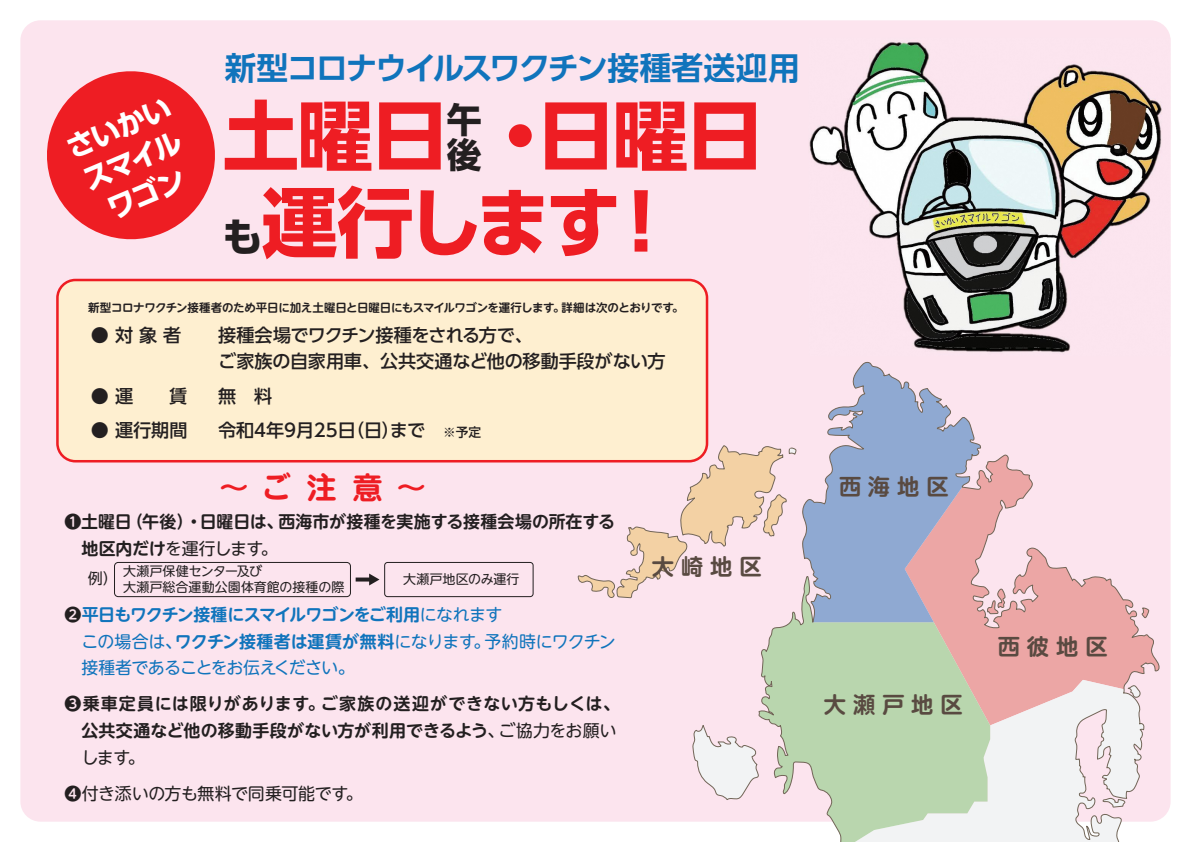
<style>
.page{position:relative;width:1191px;height:842px;background:#fff}
.page>*{position:absolute;margin:0;border:0;box-sizing:border-box;transform-origin:0 0}
.t1{font:700 76.4px "UD Shin Go Pro";letter-spacing:-.025em;color:#ee1d23}
.t2{font:700 31.7px "UD Shin Go Pro De";letter-spacing:-.065em;color:#1074bc}
.t3{font:700 30.4px "Jun 501 Pro";color:#ee1d23}
.t4{font:700 28.6px/35.8px "UD Shin Go Pro";color:#fff;text-align:center}
.t5{font:700 22.2px "UD Shin M Go Pro De";letter-spacing:.315em;color:#594a41}
.t6{font:500 18.1px/34.2px "UD Shin Go Pro";letter-spacing:-.005em;color:#231f20}
.t7{font:500 18.1px "UD Shin Go Pro";letter-spacing:-.04em;color:#231f20}
.t8{font:700 17px "UD Shin M Go Pro De";letter-spacing:.01em;color:#231f20}
.t9{font:17px "UD Shin M Go Pro";letter-spacing:-.02em;color:#231f20}
.t10{font:17px/26.8px "UD Shin M Go Pro";letter-spacing:-.04em;color:#1074bc}
.t11{font:700 17px "UD Shin M Go Pro De";letter-spacing:-.05em;color:#1074bc}
.t12{font:700 17px "UD Shin M Go Pro De";letter-spacing:.005em;color:#1074bc}
.t13{font:700 17px "UD Shin M Go Pro De";letter-spacing:.045em;color:#231f20}
.t14{font:700 17px "UD Shin M Go Pro De";letter-spacing:.035em;color:#231f20}
.t15{font:17px "UD Shin M Go Pro";color:#231f20}
.t16{font:15px "UD Shin M Go Pro";color:#231f20}
.t17{font:13px "UD Shin M Go Pro";letter-spacing:-.005em;color:#231f20}
.t18{font:13px "UD Shin M Go Pro";letter-spacing:-.03em;color:#231f20}
.t19{font:500 12.7px "UD Shin Go Pro";color:#231f20}
.t20{font:700 11.5px "UD Shin M Go Pro De";letter-spacing:-.03em;color:#231f20}
.s1{font-size:34.9px;color:#231f20}
.s2{font-size:40px;color:#231f20}
.s3{font-family:"UD Shin M Go Pro De";font-weight:700}
.s4{color:#231f20}
.s5{font-family:"UD Shin M Go Pro";font-weight:400}
</style>
<div class="page">
<div style="left:20px;top:20px;width:1150px;height:802px;background:#fce4ee;border-radius:20px"></div>
<div style="left:57px;top:280px;width:650px;height:181px;background:#feefd0;border-radius:18px"></div>
<div style="left:56px;top:279px;width:652px;height:183px;border:3px solid #ee1d23;border-radius:18px"></div>
<svg style="left:47px;top:71px;width:168px;height:169px"></svg>
<div style="left:990px;top:629px;width:81px;height:51px;background:#eca6a5"></div>
<svg style="left:990px;top:680px;width:81px;height:162px;fill:#f2f3f4"></svg>
<svg style="left:885px;top:629px;width:105px;height:213px;background:#c5d4b6"></svg>
<svg style="left:885px;top:373px;width:186px;height:256px"></svg>
<svg style="left:577px;top:361px;width:308px;height:481px"></svg>
<svg style="left:1071px;top:576px;width:89px;height:266px"></svg>
<svg style="left:987px;top:586px;width:19px;height:29px"></svg>
<img style="left:809px;top:38px;width:362px;height:319px">
<div style="left:114px;top:562px;width:237px;height:35px;border:1px solid #231f20;border-radius:4px"></div>
<div style="left:384px;top:562px;width:149px;height:35px;border:1px solid #231f20;border-radius:3px"></div>
<svg style="left:356px;top:577px;width:13px;height:4px"></svg>
<svg style="left:369px;top:573px;width:10px;height:12px"></svg>
<h3 class="t4" style="left:60px;top:132px;width:112px;rotate:-23deg">さいかいスマイルワゴン</h3>
<h2 class="t2" style="left:225px;top:42px;width:576px">新型コロナウイルスワクチン接種者送迎用</h2>
<h1 class="t1" style="left:223px;top:73px;width:261px">土曜日<sup>午</sup></h1>
<h1 class="t1" style="left:538px;top:73px;width:227px">日曜日</h1>
<h1 class="t1" style="left:447px;top:73px;width:113px">・<span class="s1">後</span></h1>
<h1 class="t1" style="left:223px;top:160px;width:401px"><span class="s2">も</span>運行します</h1>
<h1 class="t1" style="left:603px;top:160px;width:78px">!</h1>
<p class="t20" style="left:88px;top:298px;width:478px">新型コロナワクチン接種者のため平日に加え土曜日と日曜日にもスマイルワゴンを運行します。</p>
<p class="t20" style="left:561px;top:298px;width:124px">詳細は次のとおりです。</p>
<p class="t6" style="left:91px;top:317px;width:92px">●対象者</p>
<p class="t6" style="left:91px;top:378px;width:98px">● 運　　賃</p>
<p class="t6" style="left:91px;top:412px;width:98px">● 運行期間</p>
<p class="t7" style="left:218px;top:320px;width:316px">接種会場でワクチン接種をされる方で、</p>
<p class="t6" style="left:218px;top:344px;width:449px">ご家族の自家用車、公共交通など他の移動手段がない方無　料</p>
<p class="t6" style="left:218px;top:412px;width:209px">令和4年9月25 （日日まで</p>
<p class="t6" style="left:382px;top:412px;width:20px">）</p>
<h3 class="t3" style="left:219px;top:464px;width:209px">～ご注意~</h3>
<p class="t19" style="left:443px;top:422px;width:39px">※予定</p>
<p class="t8" style="left:278px;top:508px;width:338px">西海市が接種を実施する接種会場の所在する</p>
<p class="t8" style="left:126px;top:508px;width:78px">（午後）・</p>
<p class="t8" style="left:64px;top:508px;width:69px">❶土曜日</p>
<p class="t8" style="left:200px;top:508px;width:85px">日曜日は、</p>
<p class="t9" style="left:81px;top:535px;width:184px"><span class="s3">地区内だけ</span>を運行します</p>
<p class="t9" style="left:261px;top:535px;width:18px">。</p>
<p class="t16" style="left:88px;top:566px;width:31px">例）</p>
<p class="t18" style="left:123px;top:561px;width:141px">大瀬戸保健センター及び</p>
<p class="t17" style="left:123px;top:577px;width:223px">大瀬戸総合運動公園体育館の接種の際</p>
<p class="t17" style="left:403px;top:569px;width:118px">大瀬戸地区のみ運行</p>
<p class="t11" style="left:64px;top:600px;width:440px"><span class="s4">❷</span>平日もワクチン接種にスマイルワゴンをご利用<span class="s5">になれます</span></p>
<p class="t10" style="left:484px;top:627px;width:133px">予約時にワクチン</p>
<p class="t12" style="left:175px;top:627px;width:317px">ワクチン接種者は運賃が無料<span class="s5">になります。</span></p>
<p class="t10" style="left:81px;top:627px;width:275px;text-indent:-17px">　この場合は、<br>接種者であることをお伝えください。</p>
<p class="t13" style="left:321px;top:690px;width:301px">ご家族の送迎ができない方もしくは、</p>
<p class="t14" style="left:64px;top:690px;width:262px">❸乗車定員には限りがあります。</p>
<p class="t8" style="left:81px;top:717px;width:424px">公共交通など他の移動手段がない方が利用できるよう<span class="s5">、</span></p>
<p class="t9" style="left:128px;top:744px;width:18px">。</p>
<p class="t15" style="left:498px;top:717px;width:119px">ご協力をお願い</p>
<p class="t9" style="left:81px;top:744px;width:51px">します</p>
<p class="t9" style="left:64px;top:780px;width:286px"><span class="s3">❹</span>付き添いの方も無料で同乗可能です</p>
<p class="t9" style="left:346px;top:780px;width:18px">。</p>
<h3 class="t5" style="left:652px;top:549px;width:111px">大崎地区</h3>
<h3 class="t5" style="left:839px;top:468px;width:111px">西海地区</h3>
<h3 class="t5" style="left:823px;top:686px;width:140px">大瀬戸地区</h3>
<h3 class="t5" style="left:997px;top:628px;width:111px">西彼地区</h3>
</div>
